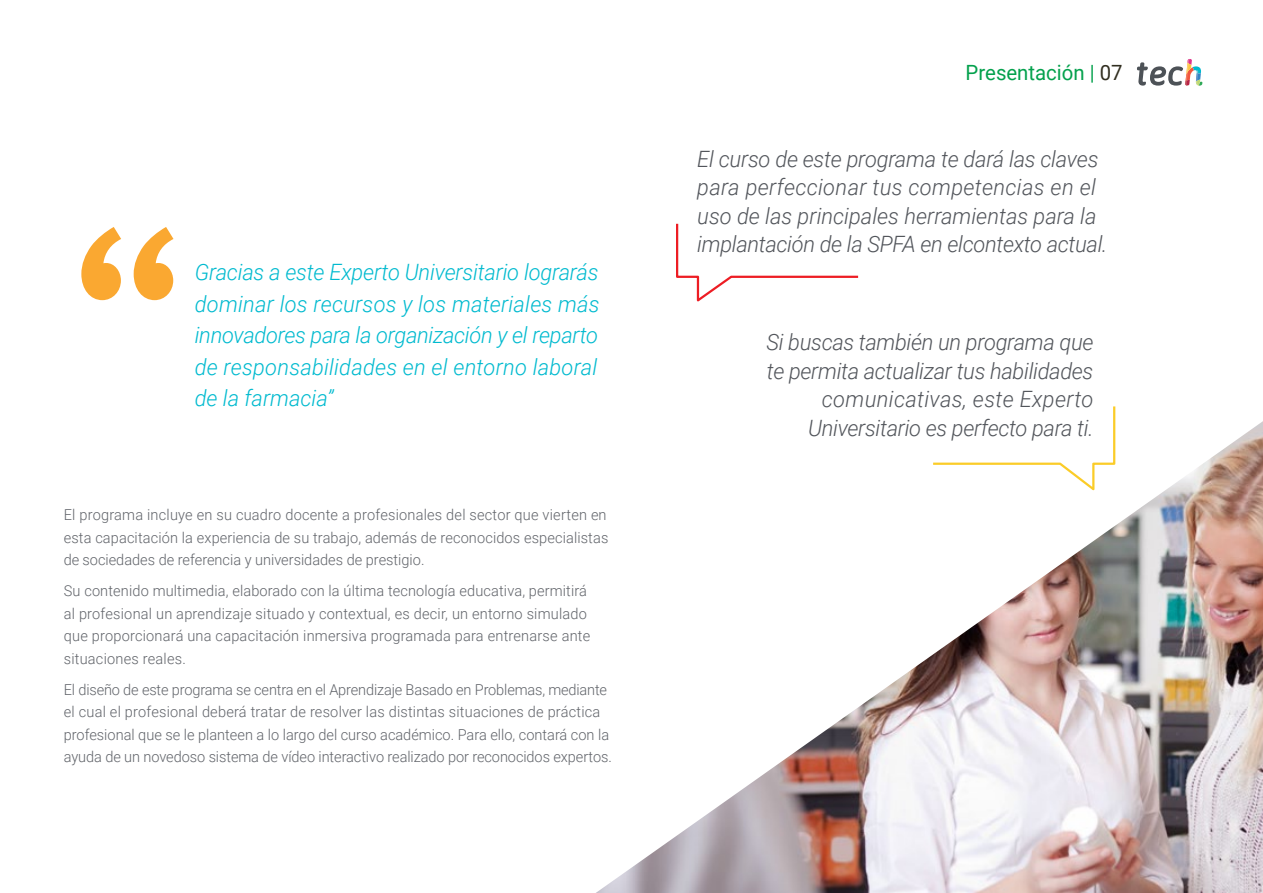
<style>
.page{position:relative;width:1263px;height:893px;background:#fff}
.page>*{position:absolute;margin:0;border:0;box-sizing:border-box;transform-origin:0 0}
.t1{font:italic 300 22.5px/28.5px "Roboto";letter-spacing:-.015em;color:#52555b;text-align:right}
.t2{font:italic 300 22.5px/31.5px "Roboto";letter-spacing:.01em;color:#00bacf;text-align:justify}
.t3{font:21px "Roboto";color:#04a14d}
.t4{font:300 15px/22.5px "Roboto";letter-spacing:.01em;color:#61646a}
.s1{color:#312e20}
</style>
<div class="page">
<svg style="left:81px;top:227px;width:92px;height:73px"></svg>
<svg style="left:676px;top:223px;width:183px;height:79px"></svg>
<img style="left:596px;top:421px;width:667px;height:472px">
<svg style="left:1137px;top:59px;width:65px;height:27px"></svg>
<h1 class="t2" style="left:195px;top:255px;width:406px">Gracias a este Experto Universitario lograrás dominar los recursos y los materiales más innovadores para la organización y el reparto de responsabilidades en el entorno laboral de la farmacia”</h1>
<p class="t4" style="left:64px;top:503px;width:546px">El programa incluye en su cuadro docente a profesionales del sector que vierten en esta capacitación la experiencia de su trabajo, además de reconocidos especialistas de sociedades de referencia y universidades de prestigio.</p>
<p class="t4" style="left:64px;top:579px;width:528px">Su contenido multimedia, elaborado con la última tecnología educativa, permitirá al profesional un aprendizaje situado y contextual, es decir, un entorno simulado que proporcionará una capacitación inmersiva programada para entrenarse ante situaciones reales.</p>
<p class="t4" style="left:64px;top:678px;width:550px">El diseño de este programa se centra en el Aprendizaje Basado en Problemas, mediante el cual el profesional deberá tratar de resolver las distintas situaciones de práctica profesional que se le planteen a lo largo del curso académico. Para ello, contará con la ayuda de un novedoso sistema de vídeo interactivo realizado por reconocidos expertos.</p>
<h2 class="t3" style="left:966px;top:57px;width:159px">Presentación | <span class="s1">07</span></h2>
<h1 class="t1" style="left:697px;top:144px;width:412px;text-align:left">El curso de este programa te dará las claves para perfeccionar tus competencias en el uso de las principales herramientas para la implantación de la SPFA en elcontexto actual.</h1>
<h1 class="t1" style="left:766px;top:327px;width:329px">Si buscas también un programa que te permita actualizar tus habilidades comunicativas, este Experto Universitario es perfecto para ti.</h1>
</div>
